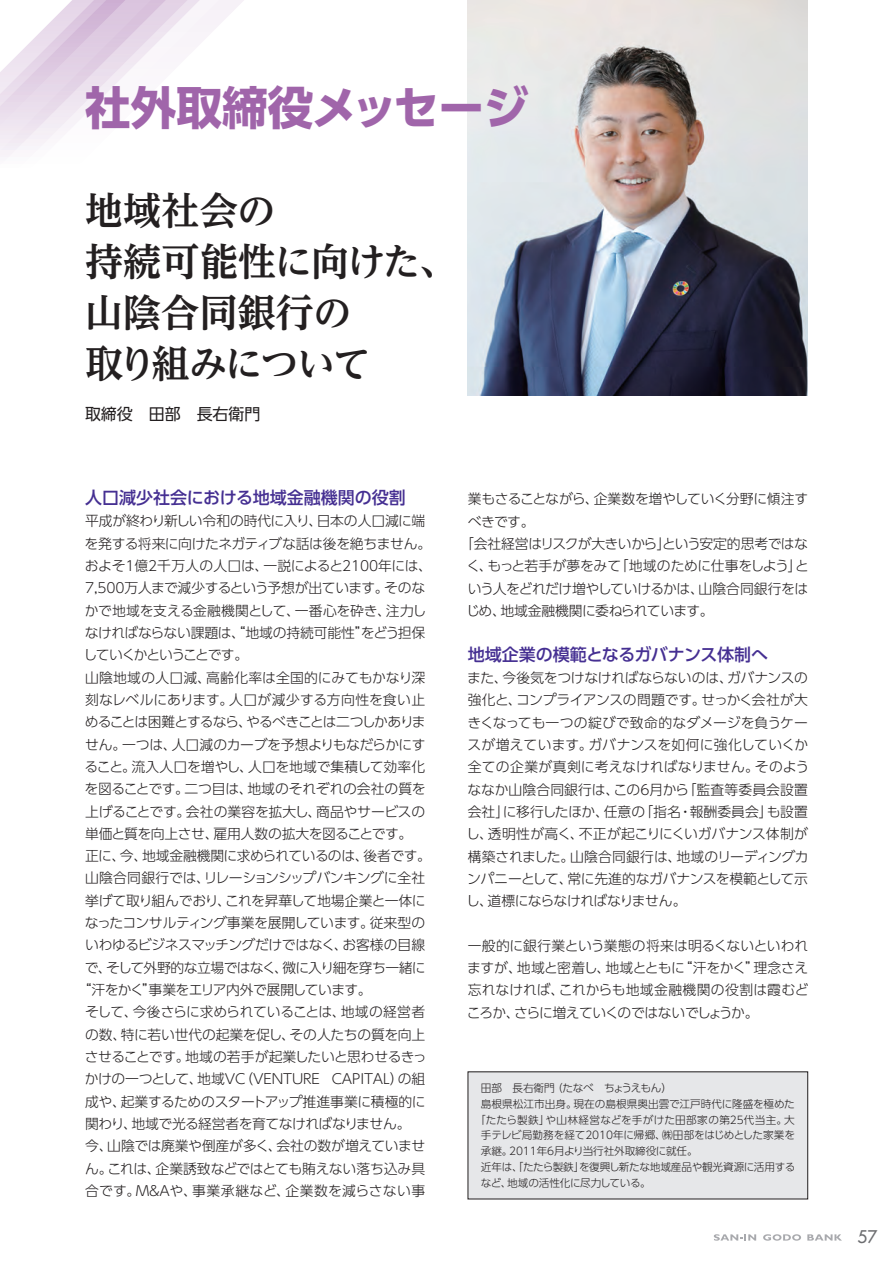
<style>
.page{position:relative;width:893px;height:1263px;background:#fff}
.page>*{position:absolute;margin:0;border:0;box-sizing:border-box;transform-origin:0 0}
.タイトル{font:700 45.75px "UD Shin Go Pro";letter-spacing:-.005em;color:#a065aa}
.t1{font:700 38.25px/51px "UD Reimin Pro";letter-spacing:-.015em;color:#231f20}
.t2{font:700 38.25px "UD Reimin Pro";letter-spacing:-.07em;color:#231f20}
.t3{font:500 16.95px "UD Shin Go Pro";color:#452f92}
.t4{font:500 16.95px "Futura Std";color:#6c6d70}
.t5{font:15.9px "UD Shin Go Pro";color:#231f20}
.t6{font:300 13.8px/22.4px "UD Shin Go Pro";letter-spacing:-.03em;color:#231f20;text-align:justify}
.t7{font:300 13.8px "UD Shin Go Pro";letter-spacing:-.055em;color:#231f20}
.t8{font:300 10.65px "UD Shin Go Pro";letter-spacing:-.01em;color:#231f20}
.t9{font:300 10.65px/15.9px "UD Shin Go Pro";letter-spacing:-.03em;color:#231f20}
.t10{font:300 10.65px "UD Shin Go Pro";letter-spacing:.03em;color:#231f20}
</style>
<div class="page">
<svg style="left:0;top:0;width:244px;height:157px"></svg>
<img style="left:468px;top:0;width:340px;height:395px">
<div style="left:468px;top:1072px;width:340px;height:127px;background:#e6e7e9"></div>
<svg style="left:714px;top:1234px;width:42px;height:7px"></svg>
<svg style="left:763px;top:1234px;width:38px;height:7px"></svg>
<svg style="left:807px;top:1234px;width:34px;height:6px"></svg>
<p class="タイトル" style="left:85px;top:71px;width:445px">社外取締役メッセージ</p>
<p class="t1" style="left:85px;top:184px;width:192px">地域社会の</p>
<p class="t1" style="left:85px;top:235px;width:374px">持続可能性に向けた、山陰合同銀行の</p>
<p class="t2" style="left:85px;top:332px;width:287px">取り組みについて</p>
<p class="t5" style="left:85px;top:401px;width:177px">取締役　田部　長右衛門</p>
<p class="t3" style="left:85px;top:484px;width:322px">人口減少社会における地域金融機関の役割</p>
<p class="t6" style="left:83px;top:509px;width:350px;text-align:left">平成が終わり新しい令和の時代に入り、日本の人口減に端を発する将来に向けたネガティブな話は後を絶ちません。およそ1億2千万人の人口は、一説によると2100年には、<br>7,500万人まで減少するという予想が出ています。そのなかで地域を支える金融機関として、一番心を砕き、注力しなければならない課題は、“地域の持続可能性”をどう担保していくかということです。</p>
<p class="t6" style="left:85px;top:666px;width:343px">山陰地域の人口減、高齢化率は全国的にみてもかなり深刻なレベルにあります。人口が減少する方向性を食い止めることは困難とするなら、やるべきことは二つしかありません。一つは、人口減のカーブを予想よりもなだらかにすること。流入人口を増やし、人口を地域で集積して効率化を図ることです。二つ目は、地域のそれぞれの会社の質を上げることです。会社の業容を拡大し、商品やサービスの単価と質を向上させ、雇用人数の拡大を図ることです。</p>
<p class="t6" style="left:85px;top:844px;width:347px">正に、今、地域金融機関に求められているのは、後者です。</p>
<p class="t6" style="left:85px;top:866px;width:342px">山陰合同銀行では、リレーションシップバンキングに全社</p>
<p class="t6" style="left:85px;top:889px;width:342px">挙げて取り組んでおり、これを昇華して地場企業と一体に</p>
<p class="t6" style="left:85px;top:911px;width:342px">なったコンサルティング事業を展開しています。従来型の</p>
<p class="t6" style="left:85px;top:933px;width:342px">いわゆるビジネスマッチングだけではなく、お客様の目線</p>
<p class="t7" style="left:85px;top:956px;width:342px">で、そして外野的な立場ではなく、微に入り細を穿ち一緒に</p>
<p class="t6" style="left:78px;top:978px;width:295px">“汗をかく”事業をエリア内外で展開しています。</p>
<p class="t6" style="left:85px;top:1000px;width:343px">そして、今後さらに求められていることは、地域の経営者の数、特に若い世代の起業を促し、その人たちの質を向上させることです。地域の若手が起業したいと思わせるきっかけの一つとして、地域VC（VENTURE CAPITAL）の組成や、起業するためのスタートアップ推進事業に積極的に関わり、地域で光る経営者を育てなければなりません。</p>
<p class="t6" style="left:85px;top:1134px;width:342px">今、山陰では廃業や倒産が多く、会社の数が増えていません。これは、企業誘致などではとても賄えない落ち込み具合です。M&amp;Aや、事業承継など、企業数を減らさない事</p>
<p class="t6" style="left:468px;top:487px;width:342px">業もさることながら、企業数を増やしていく分野に傾注すべきです。</p>
<p class="t6" style="left:466px;top:532px;width:344px;text-indent:-6px">「会社経営はリスクが大きいから」という安定的思考ではなく、もっと若手が夢をみて「地域のために仕事をしよう」という人をどれだけ増やしていけるかは、山陰合同銀行をはじめ、地域金融機関に委ねられています。</p>
<p class="t3" style="left:468px;top:640px;width:302px">地域企業の模範となるガバナンス体制へ</p>
<p class="t6" style="left:466px;top:666px;width:345px">また、今後気をつけなければならないのは、ガバナンスの強化と、コンプライアンスの問題です。せっかく会社が大きくなっても一つの綻びで致命的なダメージを負うケースが増えています。ガバナンスを如何に強化していくか全ての企業が真剣に考えなければなりません。そのようななか山陰合同銀行は、この6月から「監査等委員会設置会社」に移行したほか、任意の「指名・報酬委員会」も設置し、透明性が高く、不正が起こりにくいガバナンス体制が構築されました。山陰合同銀行は、地域のリーディングカンパニーとして、常に先進的なガバナンスを模範として示し、道標にならなければなりません。</p>
<p class="t6" style="left:467px;top:934px;width:343px">一般的に銀行業という業態の将来は明るくないといわれますが、地域と密着し、地域とともに“汗をかく”理念さえ忘れなければ、これからも地域金融機関の役割は霞むどころか、さらに増えていくのではないでしょうか。</p>
<p class="t9" style="left:481px;top:1079px;width:193px">田部　長右衛門 （たなべ　ちょうえもん）</p>
<p class="t8" style="left:481px;top:1095px;width:315px">島根県松江市出身。現在の島根県奥出雲で江戸時代に隆盛を極めた</p>
<p class="t10" style="left:475px;top:1111px;width:321px">「たたら製鉄」や山林経営などを手がけた田部家の第25代当主。大</p>
<p class="t8" style="left:481px;top:1127px;width:316px">手テレビ局勤務を経て2010年に帰郷、㈱田部をはじめとした家業を</p>
<p class="t8" style="left:481px;top:1143px;width:218px">承継。2011年6月より当行社外取締役に就任。</p>
<p class="t9" style="left:481px;top:1159px;width:316px">近年は、「たたら製鉄」を復興し新たな地域産品や観光資源に活用するなど、地域の活性化に尽力している。</p>
<p class="t4" style="left:858px;top:1226px;width:21px">57</p>
</div>
